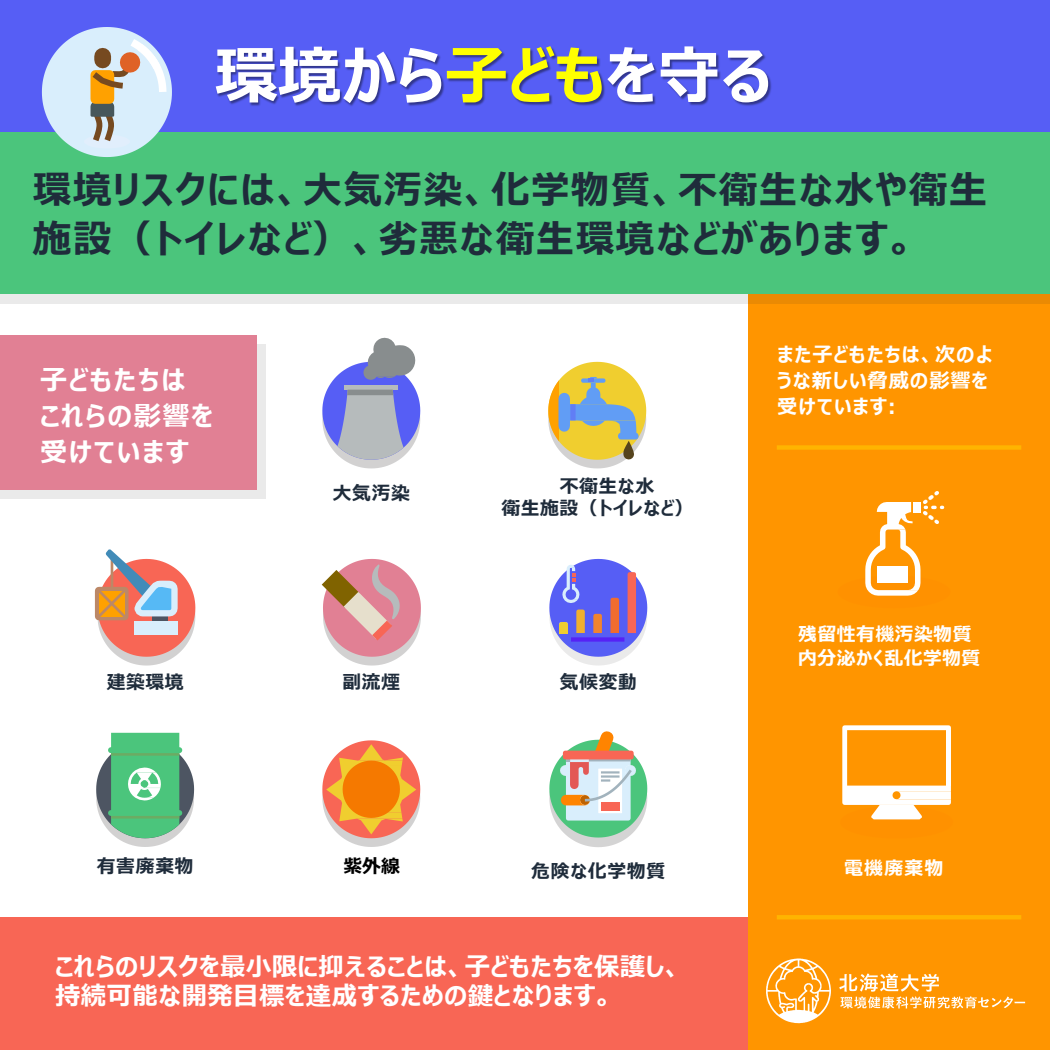
<style>
.page{position:relative;width:1050px;height:1050px;background:#fff}
.page>*{position:absolute;margin:0;border:0;box-sizing:border-box;transform-origin:0 0}
.t1{font:700 63px "Meiryo UI";letter-spacing:.005em;color:#fff}
.t2{font:700 38.5px/49.9px "Meiryo UI";letter-spacing:.04em;color:#1f2c3b}
.t3{font:700 27.12px/35.8px "Meiryo UI";letter-spacing:.06em;color:#fff}
.t4{font:700 25.38px/28.9px "Meiryo UI";letter-spacing:.015em;color:#fff}
.t5{font:700 20.12px/26.3px "Meiryo UI";letter-spacing:.05em;color:#fff}
.t6{font:700 18.81px/22.8px "Meiryo UI";letter-spacing:.035em;color:#1f2c3b}
.t7{font:700 18.81px "Meiryo UI";letter-spacing:.03em;color:#fff}
.t8{font:700 18.81px "Meiryo UI";color:#000}
.s1{color:#ff0}
</style>
<div class="page">
<div style="left:0;top:344px;width:265px;height:155px;background:#eaeaea"></div>
<div style="left:0;top:917px;width:748px;height:133px;background:#f86655"></div>
<div style="left:0;top:335px;width:257px;height:155px;background:#e18094"></div>
<div style="left:748px;top:293px;width:302px;height:757px;background:#ff9500"></div>
<div style="left:0;top:293px;width:1050px;height:11px;background:#272424;opacity:.1"></div>
<div style="left:0;top:131px;width:1050px;height:162px;background:#4bc57c"></div>
<svg style="left:322px;top:338px;width:98px;height:130px"></svg>
<svg style="left:549px;top:559px;width:98px;height:107px"></svg>
<svg style="left:548px;top:362px;width:98px;height:106px"></svg>
<svg style="left:94px;top:549px;width:101px;height:117px"></svg>
<svg style="left:322px;top:559px;width:99px;height:107px"></svg>
<svg style="left:322px;top:740px;width:98px;height:107px"></svg>
<svg style="left:96px;top:733px;width:98px;height:114px"></svg>
<hr style="left:777px;top:915px;width:244px;height:4px;background:#ffb400">
<div style="left:777px;top:445px;width:244px;height:5px;background:#ffb400"></div>
<svg style="left:865px;top:502px;width:80px;height:94px"></svg>
<img style="left:924px;top:511px;width:14px;height:12px">
<img style="left:924px;top:492px;width:14px;height:12px">
<svg style="left:842px;top:725px;width:109px;height:95px"></svg>
<div style="left:946px;top:730px;width:5px;height:56px;background:#fff"></div>
<svg style="left:549px;top:731px;width:98px;height:116px"></svg>
<div style="left:0;top:0;width:1050px;height:131px;background:#565ef5"></div>
<svg style="left:42px;top:27px;width:130px;height:130px"></svg>
<img style="left:176px;top:48px;width:230px;height:84px">
<img style="left:406px;top:47px;width:161px;height:85px">
<img style="left:567px;top:48px;width:115px;height:84px">
<img style="left:682px;top:47px;width:132px;height:85px">
<svg style="left:766px;top:958px;width:65px;height:65px"></svg>
<svg style="left:839px;top:974px;width:186px;height:35px"></svg>
<h2 class="t1" style="left:215px;top:32px;width:558px">環境から<span class="s1">子ども</span>を守る</h2>
<p class="t2" style="left:33px;top:167px;width:956px">環境リスクには、大気汚染、化学物質、不衛生な水や衛生施設（トイレなど）、劣悪な衛生環境などがあります。</p>
<p class="t3" style="left:40px;top:364px;width:175px">子どもたちは<br>これらの影響を受けています</p>
<p class="t6" style="left:333px;top:483px;width:79px">大気汚染</p>
<p class="t6" style="left:501px;top:475px;width:193px;text-indent:59px">不衛生な水<br>衛生施設（トイレなど）</p>
<p class="t6" style="left:107px;top:672px;width:78px">建築環境</p>
<p class="t6" style="left:342px;top:672px;width:59px">副流煙</p>
<p class="t6" style="left:560px;top:672px;width:79px">気候変動</p>
<p class="t6" style="left:97px;top:856px;width:98px">有害廃棄物</p>
<p class="t8" style="left:343px;top:853px;width:58px">紫外線</p>
<p class="t6" style="left:531px;top:860px;width:136px">危険な化学物質</p>
<p class="t4" style="left:55px;top:953px;width:628px">これらのリスクを最小限に抑えることは、子どもたちを保護し、持続可能な開発目標を達成するための鍵となります。</p>
<p class="t5" style="left:777px;top:342px;width:217px">また子どもたちは、次のような新しい脅威の影響を受けています:</p>
<p class="t7" style="left:798px;top:621px;width:175px">残留性有機汚染物質</p>
<p class="t7" style="left:798px;top:645px;width:184px">内分泌かく乱化学物質</p>
<p class="t7" style="left:844px;top:855px;width:101px">電機廃棄物</p>
</div>
